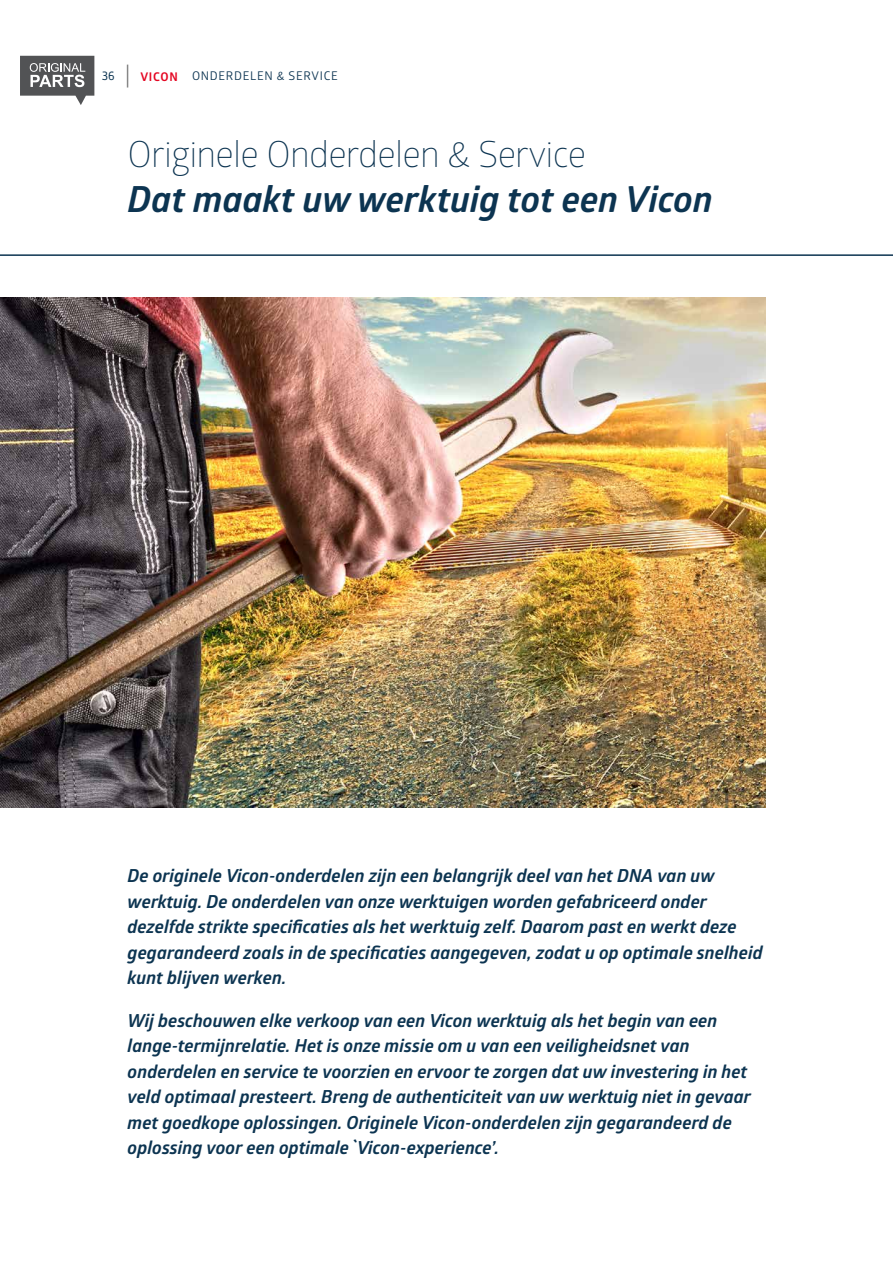
<style>
.page{position:relative;width:893px;height:1263px;background:#fff}
.page>*{position:absolute;margin:0;border:0;box-sizing:border-box;transform-origin:0 0}
.t1{font:italic 700 36px "Glober";color:#0c3451}
.t2{font:300 36px "Glober";letter-spacing:-.02em;color:#0c3451}
.t3{font:italic 700 18px/25.5px "Glober";color:#0c3451}
.t4{font:12px "Glober";letter-spacing:.06em;color:#0c3451}
.t5{font:12px "Ruda";color:#0c3451}
.s1{font-weight:700;color:#e40521}
</style>
<div class="page">
<img style="left:0;top:298px;width:765px;height:509px">
<hr style="left:0;top:254px;width:893px;height:2px;background:#0c3451">
<svg style="left:20px;top:56px;width:74px;height:49px"></svg>
<svg style="left:127px;top:65px;width:1px;height:23px"></svg>
<p class="t5" style="left:102px;top:70px;width:14px">36</p>
<p class="t4" style="left:140px;top:68px;width:199px"><span class="s1">VICON</span> ONDERDELEN &amp; SERVICE</p>
<h1 class="t2" style="left:128px;top:129px;width:460px">Originele Onderdelen &amp; Service</h1>
<h1 class="t1" style="left:128px;top:175px;width:587px">Dat maakt uw werktuig tot een Vicon</h1>
<p class="t3" style="left:128px;top:863px;width:637px">De originele Vicon-onderdelen zijn een belangrijk deel van het DNA van uw werktuig. De onderdelen van onze werktuigen worden gefabriceerd onder dezelfde strikte specificaties als het werktuig zelf. Daarom past en werkt deze gegarandeerd zoals in de specificaties aangegeven, zodat u op optimale snelheid kunt blijven werken.</p>
<p class="t3" style="left:128px;top:1007px;width:625px">Wij beschouwen elke verkoop van een Vicon werktuig als het begin van een lange-termijnrelatie. Het is onze missie om u van een veiligheidsnet van onderdelen en service te voorzien en ervoor te zorgen dat uw investering in het veld optimaal presteert. Breng de authenticiteit van uw werktuig niet in gevaar met goedkope oplossingen. Originele Vicon-onderdelen zijn gegarandeerd de oplossing voor een optimale `Vicon-experience’.</p>
</div>
